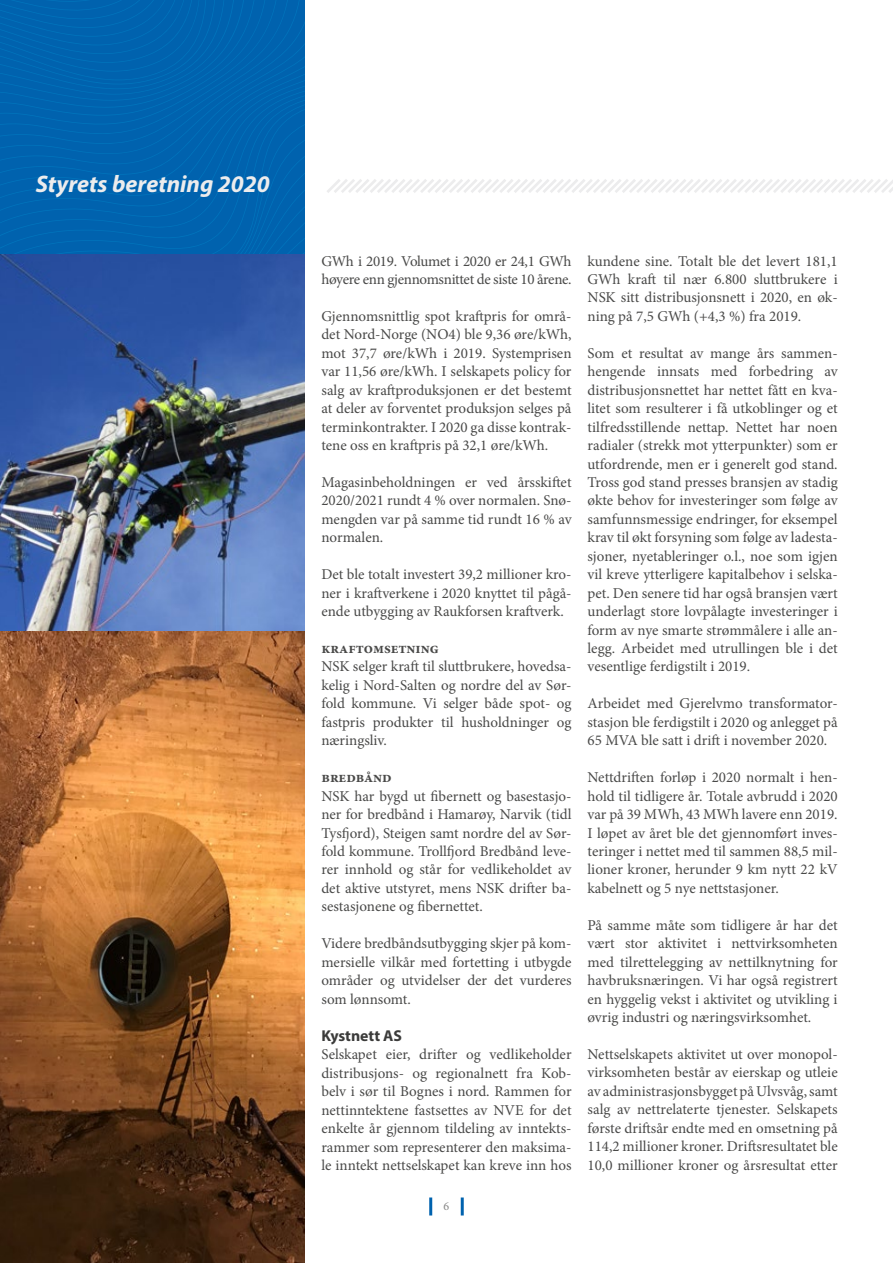
<style>
.page{position:relative;width:893px;height:1263px;background:#fff}
.page>*{position:absolute;margin:0;border:0;box-sizing:border-box;transform-origin:0 0}
.t1{font:italic 700 24px "Myriad Pro";color:#ececed}
.t2{font:700 15.75px "Myriad Pro";color:#3b3b3a}
.t3{font:15px/18.5px "Minion Pro";color:#494948;text-align:justify}
.t4{font:15px/18.5px "Minion Pro";letter-spacing:-.02em;color:#494948}
.t5{font:700 15px "Minion Pro";color:#494948}
.t6{font:12px "Minion Pro";color:#878786}
</style>
<div class="page">
<hr style="left:429px;top:1197px;width:3px;height:18px;background:#0062ae">
<hr style="left:461px;top:1197px;width:3px;height:18px;background:#0062ae">
<svg style="left:327px;top:179px;width:566px;height:14px"></svg>
<svg style="left:0;top:0;width:305px;height:255px;background:#0063af"></svg>
<img style="left:0;top:255px;width:305px;height:1008px">
<h1 class="t1" style="left:36px;top:169px;width:235px">Styrets beretning 2020</h1>
<p class="t4" style="left:321px;top:252px;width:252px">GWh i 2019. Volumet i 2020 er 24,1 GWh høyere enn gjennomsnittet de siste 10 årene.</p>
<p class="t3" style="left:321px;top:307px;width:252px">Gjennomsnittlig spot kraftpris for områ&shy;det Nord-Norge (NO4) ble 9,36 øre/kWh, mot 37,7 øre/kWh i 2019. Systemprisen var 11,56 øre/kWh. I selskapets policy for salg av kraftproduksjonen er det bestemt at deler av forventet produksjon selges på terminkontrakter. I 2020 ga disse kontrak&shy;tene oss en kraftpris på 32,1 øre/kWh.</p>
<p class="t3" style="left:321px;top:473px;width:252px">Magasinbeholdningen er ved årsskiftet 2020/2021 rundt 4 % over normalen. Snø&shy;mengden var på samme tid rundt 16 % av normalen.</p>
<p class="t3" style="left:321px;top:565px;width:252px">Det ble totalt investert 39,2 millioner kro&shy;ner i kraftverkene i 2020 knyttet til pågå&shy;ende utbygging av Raukforsen kraftverk.</p>
<p class="t5" style="left:321px;top:638px;width:119px">kraftomsetning</p>
<p class="t3" style="left:321px;top:657px;width:252px">NSK selger kraft til sluttbrukere, hovedsa&shy;kelig i Nord-Salten og nordre del av Sør&shy;fold kommune. Vi selger både spot- og fastpris produkter til husholdninger og næringsliv.</p>
<p class="t5" style="left:321px;top:767px;width:72px">bredbånd</p>
<p class="t3" style="left:321px;top:787px;width:252px">NSK har bygd ut fibernett og basestasjo&shy;ner for bredbånd i Hamarøy, Narvik (tidl Tysfjord), Steigen samt nordre del av Sør&shy;fold kommune. Trollfjord Bredbånd leve&shy;rer innhold og står for vedlikeholdet av det aktive utstyret, mens NSK drifter ba&shy;sestasjonene og fibernettet.</p>
<p class="t3" style="left:321px;top:934px;width:252px">Videre bredbåndsutbygging skjer på kom&shy;mersielle vilkår med fortetting i utbygde områder og utvidelser der det vurderes som lønnsomt.</p>
<p class="t2" style="left:321px;top:1025px;width:82px">Kystnett AS</p>
<p class="t3" style="left:321px;top:1045px;width:252px">Selskapet eier, drifter og vedlikeholder distribusjons- og regionalnett fra Kob&shy;belv i sør til Bognes i nord. Rammen for nettinntektene fastsettes av NVE for det enkelte år gjennom tildeling av inntekts&shy;rammer som representerer den maksima&shy;le inntekt nettselskapet kan kreve inn hos</p>
<p class="t6" style="left:444px;top:1198px;width:7px">6</p>
<p class="t3" style="left:587px;top:252px;width:252px">kundene sine. Totalt ble det levert 181,1<br>GWh kraft til nær 6.800 sluttbrukere i NSK sitt distribusjonsnett i 2020, en øk&shy;ning på 7,5 GWh (+4,3 %) fra 2019.</p>
<p class="t3" style="left:587px;top:344px;width:252px">Som et resultat av mange års sammen&shy;hengende innsats med forbedring av distribusjonsnettet har nettet fått en kva&shy;litet som resulterer i få utkoblinger og et tilfredsstillende nettap. Nettet har noen radialer (strekk mot ytterpunkter) som er utfordrende, men er i generelt god stand.<br>Tross god stand presses bransjen av stadig økte behov for investeringer som følge av samfunnsmessige endringer, for eksempel krav til økt forsyning som følge av ladesta&shy;sjoner, nyetableringer o.l., noe som igjen vil kreve ytterligere kapitalbehov i selska&shy;pet. Den senere tid har også bransjen vært underlagt store lovpålagte investeringer i form av nye smarte strømmålere i alle an&shy;legg. Arbeidet med utrullingen ble i det vesentlige ferdigstilt i 2019.</p>
<p class="t3" style="left:587px;top:694px;width:252px">Arbeidet med Gjerelvmo transformator&shy;stasjon ble ferdigstilt i 2020 og anlegget på 65 MVA ble satt i drift i november 2020.</p>
<p class="t3" style="left:587px;top:768px;width:252px">Nettdriften forløp i 2020 normalt i hen&shy;hold til tidligere år. Totale avbrudd i 2020 var på 39 MWh, 43 MWh lavere enn 2019.<br>I løpet av året ble det gjennomført inves&shy;teringer i nettet med til sammen 88,5 mil&shy;lioner kroner, herunder 9 km nytt 22 kV kabelnett og 5 nye nettstasjoner.</p>
<p class="t3" style="left:587px;top:916px;width:252px">På samme måte som tidligere år har det vært stor aktivitet i nettvirksomheten med tilrettelegging av nettilknytning for havbruksnæringen. Vi har også registrert en hyggelig vekst i aktivitet og utvikling i øvrig industri og næringsvirksomhet.</p>
<p class="t3" style="left:587px;top:1045px;width:252px">Nettselskapets aktivitet ut over monopol&shy;virksomheten består av eierskap og utleie av administrasjonsbygget på Ulvsvåg, samt salg av nettrelaterte tjenester. Selskapets første driftsår endte med en omsetning på 114,2 millioner kroner. Driftsresultatet ble 10,0 millioner kroner og årsresultat etter</p>
</div>
